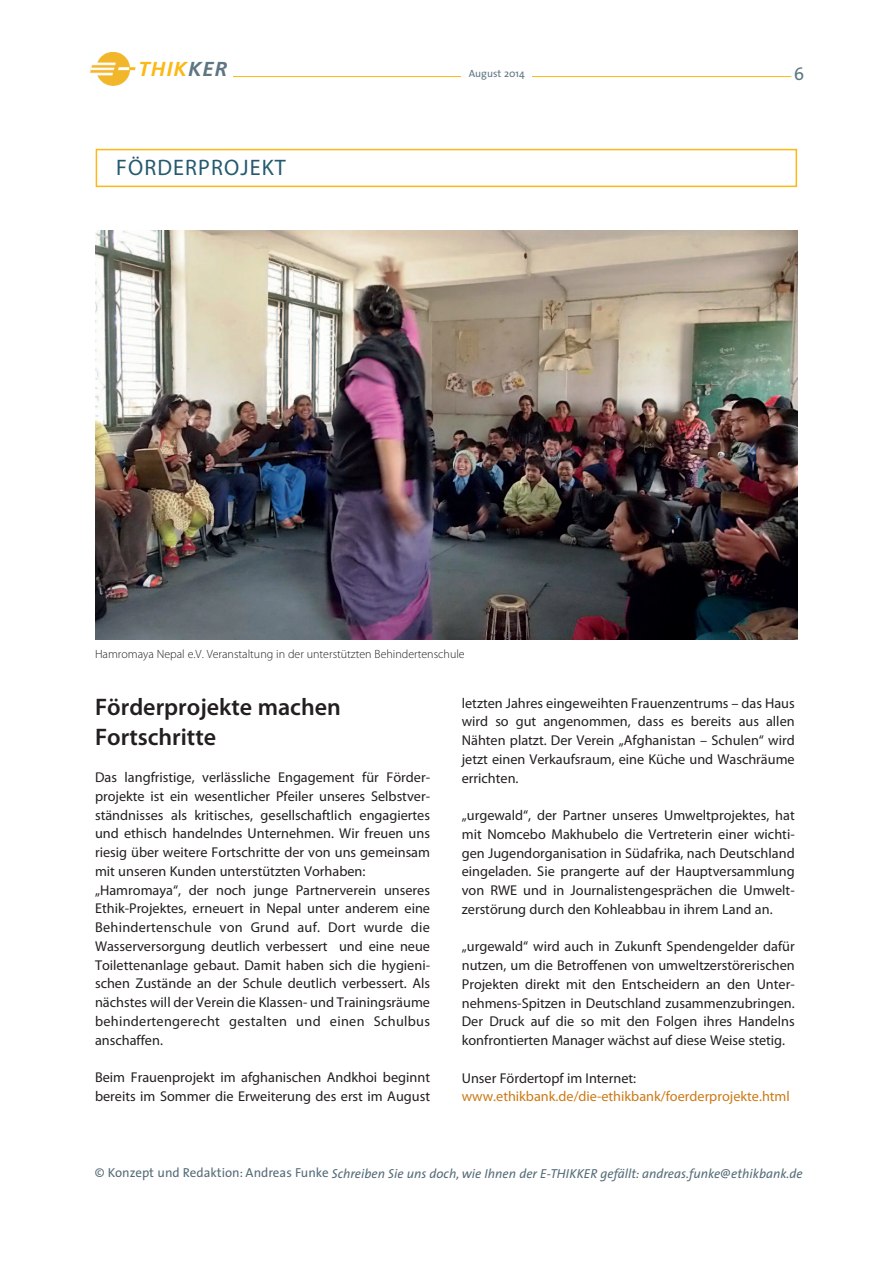
<style>
.page{position:relative;width:893px;height:1263px;background:#fff}
.page>*{position:absolute;margin:0;border:0;box-sizing:border-box;transform-origin:0 0}
.t1{font:600 24px/30px "Myriad Pro";color:#231f20}
.t2{font:22.5px "Myriad Pro";letter-spacing:.05em;color:#255a6e}
.t3{font:italic 700 20.25px "Frutiger";letter-spacing:.055em;color:#fcb814}
.t4{font:18px "The Sans";color:#5d7682}
.t5{font:14.25px/18.8px "Myriad Pro";color:#231f20;text-align:justify}
.t6{font:14.25px "Myriad Pro";color:#cb7a16}
.t7{font:italic 13.05px "The Sans";color:#556c78}
.t8{font:300 12px "Myriad Pro";color:#231f20}
.t9{font:10.5px "The Sans";color:#5d7682}
.s1{color:#5d7682}
.s2{font-style:normal}
</style>
<div class="page">
<div style="left:96px;top:149px;width:701px;height:38px;border:2px solid #fcb814"></div>
<img style="left:96px;top:231px;width:701px;height:408px">
<hr style="left:233px;top:76px;width:558px;height:1px;background:#fcb814">
<img style="left:90px;top:52px;width:39px;height:33px">
<svg style="left:118px;top:67px;width:18px;height:3px"></svg>
<div style="left:462px;top:68px;width:70px;height:24px;background:#fff"></div>
<h3 class="t3" style="left:139px;top:61px;width:90px">THIK<span class="s1">KER</span></h3>
<p class="t9" style="left:469px;top:70px;width:58px">August 2014</p>
<p class="t4" style="left:794px;top:67px;width:12px">6</p>
<h2 class="t2" style="left:116px;top:159px;width:171px">FÖRDERPROJEKT</h2>
<p class="t8" style="left:95px;top:649px;width:371px">Hamromaya Nepal e.V. Veranstaltung in der unterstützten Behindertenschule</p>
<h1 class="t1" style="left:95px;top:693px;width:247px">Förderprojekte machen<br>Fortschritte</h1>
<p class="t5" style="left:95px;top:769px;width:336px;text-align:left">Das langfristige, verlässliche Engagement für Förder&shy;projekte ist ein wesentlicher Pfeiler unseres Selbstver&shy;ständnisses als kritisches, gesellschaftlich engagiertes und ethisch handelndes Unternehmen. Wir freuen uns riesig über weitere Fortschritte der von uns gemeinsam mit unseren Kunden unterstützten Vorhaben: „Hamromaya“, der noch junge Partnerverein unseres Ethik-Projektes, erneuert in Nepal unter anderem eine Behindertenschule von Grund auf. Dort wurde die Wasserversorgung deutlich verbessert und eine neue Toilettenanlage gebaut. Damit haben sich die hygieni&shy;schen Zustände an der Schule deutlich verbessert. Als nächstes will der Verein die Klassen- und Trainingsräume behindertengerecht gestalten und einen Schulbus anschaffen.</p>
<p class="t5" style="left:95px;top:1069px;width:336px">Beim Frauenprojekt im afghanischen Andkhoi beginnt bereits im Sommer die Erweiterung des erst im August</p>
<p class="t5" style="left:462px;top:694px;width:334px">letzten Jahres eingeweihten Frauenzentrums – das Haus wird so gut angenommen, dass es bereits aus allen Nähten platzt. Der Verein „Afghanistan – Schulen“ wird jetzt einen Verkaufsraum, eine Küche und Waschräume errichten.</p>
<p class="t5" style="left:462px;top:807px;width:334px">„urgewald“, der Partner unseres Umweltprojektes, hat mit Nomcebo Makhubelo die Vertreterin einer wichti&shy;gen Jugendorganisation in Südafrika, nach Deutschland eingeladen. Sie prangerte auf der Hauptversammlung von RWE und in Journalistengesprächen die Umwelt&shy;zerstörung durch den Kohleabbau in ihrem Land an.</p>
<p class="t5" style="left:462px;top:938px;width:334px">„urgewald“ wird auch in Zukunft Spendengelder dafür nutzen, um die Betroffenen von umweltzerstörerischen Projekten direkt mit den Entscheidern an den Unter&shy;nehmens-Spitzen in Deutschland zusammenzubringen.<br>Der Druck auf die so mit den Folgen ihres Handelns konfrontierten Manager wächst auf diese Weise stetig.</p>
<p class="t5" style="left:462px;top:1069px;width:176px">Unser Fördertopf im Internet:</p>
<p class="t6" style="left:462px;top:1091px;width:330px">www.ethikbank.de/die-ethikbank/foerderprojekte.html</p>
<p class="t7" style="left:95px;top:1168px;width:709px"><span class="s2">© Konzept und Redaktion: Andreas Funke</span> Schreiben Sie uns doch, wie Ihnen der E-THIKKER gefällt: andreas.funke@ethikbank.de</p>
</div>
